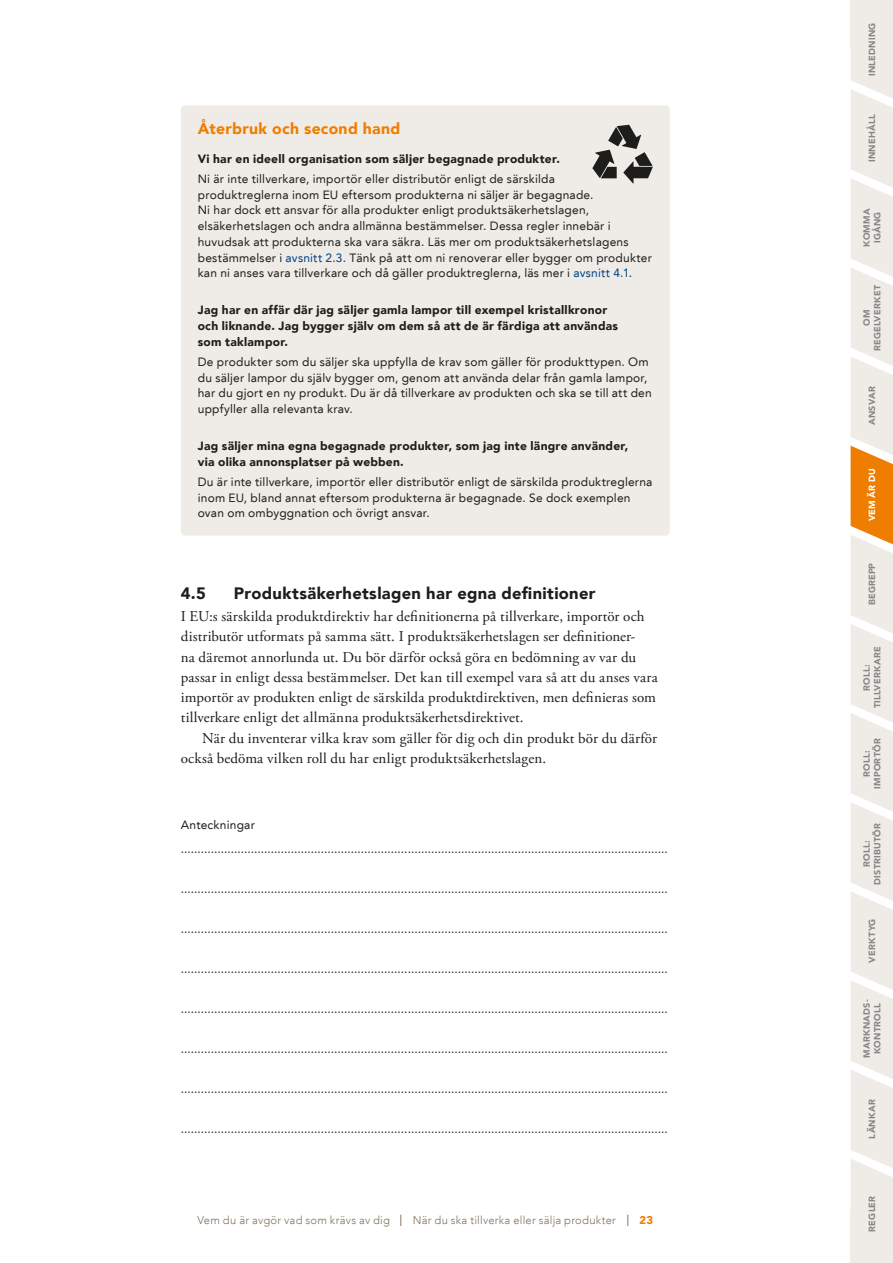
<style>
.page{position:relative;width:893px;height:1263px;background:#fff}
.page>*{position:absolute;margin:0;border:0;box-sizing:border-box;transform-origin:0 0}
.t1{font:900 16.5px "Avenir LT";letter-spacing:.02em;color:#1d1d1b}
.t2{font:900 15.75px "Avenir LT";letter-spacing:.02em;color:#ef7d00}
.Brödtext_-_Utan_indr{font:15px/20.2px "Adobe Garamond Pro";letter-spacing:.01em;color:#1d1d1b}
.Brödtext_-_Indrag{font:15px/20.2px "Adobe Garamond Pro";letter-spacing:.01em;color:#1d1d1b}
.Notis_-_Brödtext{font:12px/15.8px "Avenir LT";letter-spacing:.015em;color:#1d1d1b}
.t3{font:900 12px/15.8px "Avenir LT";letter-spacing:.02em;color:#1d1d1b}
.t4{font:300 11.25px "Avenir LT";letter-spacing:.02em;color:#80725d}
.t5{font:900 9px/10.5px "Avenir LT";letter-spacing:.025em;color:#878787;text-align:center}
.t6{font:900 9px "Avenir LT";letter-spacing:.02em;color:#fff}
.s1{font-weight:900}
.s2{color:#004284}
.s3{font-size:15px}
.s4{font-weight:900;color:#ef7d00}
</style>
<div class="page">
<div style="left:181px;top:105px;width:489px;height:430px;background:#efece7;border-radius:4px"></div>
<svg style="left:592px;top:125px;width:61px;height:59px"></svg>
<svg style="left:851px;top:0;width:42px;height:1263px;background:#f0e6da"></svg>
<p class="t2" style="left:198px;top:119px;width:204px">Återbruk och second hand</p>
<p class="Notis_-_Brödtext" style="left:198px;top:149px;width:364px;line-height:20px"><span class="s1">Vi har en ideell organisation som säljer begagnade produkter.<br></span>Ni är inte tillverkare, importör eller distributör enligt de särskilda</p>
<p class="Notis_-_Brödtext" style="left:198px;top:187px;width:456px">produktreglerna inom EU eftersom produkterna ni säljer är begagnade.<br>Ni har dock ett ansvar för alla produkter enligt produktsäkerhetslagen, elsäkerhetslagen och andra allmänna bestämmelser. Dessa regler innebär i huvudsak att produkterna ska vara säkra. Läs mer om produktsäkerhetslagens bestämmelser i <span class="s2">avsnitt 2.3</span>. Tänk på att om ni renoverar eller bygger om produkter kan ni anses vara tillverkare och då gäller produktreglerna, läs mer i <span class="s2">avsnitt 4.1</span>.</p>
<p class="t3" style="left:198px;top:302px;width:422px">Jag har en affär där jag säljer gamla lampor till exempel kristallkronor och liknande. Jag bygger själv om dem så att de är färdiga att användas som taklampor.</p>
<p class="Notis_-_Brödtext" style="left:198px;top:354px;width:455px">De produkter som du säljer ska uppfylla de krav som gäller för produkttypen. Om du säljer lampor du själv bygger om, genom att använda delar från gamla lampor, har du gjort en ny produkt. Du är då tillverkare av produkten och ska se till att den uppfyller alla relevanta krav.</p>
<p class="t3" style="left:198px;top:438px;width:432px">Jag säljer mina egna begagnade produkter, som jag inte längre använder, via olika annonsplatser på webben.</p>
<p class="Notis_-_Brödtext" style="left:198px;top:474px;width:456px">Du är inte tillverkare, importör eller distributör enligt de särskilda produktreglerna inom EU, bland annat eftersom produkterna är begagnade. Se dock exemplen ovan om ombyggnation och övrigt ansvar.</p>
<p class="t1" style="left:181px;top:583px;width:27px">4.5</p>
<p class="t1" style="left:234px;top:583px;width:363px">Produktsäkerhetslagen har egna definitioner</p>
<p class="Brödtext_-_Utan_indr" style="left:181px;top:607px;width:478px">I EU:s särskilda produktdirektiv har definitionerna på tillverkare, importör och distributör utformats på samma sätt. I produktsäkerhetslagen ser definitioner-<br>na däremot annorlunda ut. Du bör därför också göra en bedömning av var du passar in enligt dessa bestämmelser. Det kan till exempel vara så att du anses vara importör av produkten enligt de särskilda produktdirektiven, men definieras som tillverkare enligt det allmänna produktsäkerhetsdirektivet.</p>
<p class="Brödtext_-_Indrag" style="left:181px;top:728px;width:478px;text-indent:21px">När du inventerar vilka krav som gäller för dig och din produkt bör du därför också bedöma vilken roll du har enligt produktsäkerhetslagen.</p>
<p class="Notis_-_Brödtext" style="left:181px;top:817px;width:76px">Anteckningar</p>
<p class="Notis_-_Brödtext" style="left:181px;top:841px;width:489px">..................................................................................................................................................</p>
<p class="Notis_-_Brödtext" style="left:181px;top:881px;width:489px">..................................................................................................................................................</p>
<p class="Notis_-_Brödtext" style="left:181px;top:921px;width:489px">..................................................................................................................................................</p>
<p class="Notis_-_Brödtext" style="left:181px;top:961px;width:489px">..................................................................................................................................................</p>
<p class="Notis_-_Brödtext" style="left:181px;top:1001px;width:489px">..................................................................................................................................................</p>
<p class="Notis_-_Brödtext" style="left:181px;top:1041px;width:489px">..................................................................................................................................................</p>
<p class="Notis_-_Brödtext" style="left:181px;top:1081px;width:489px">..................................................................................................................................................</p>
<p class="Notis_-_Brödtext" style="left:181px;top:1121px;width:489px">..................................................................................................................................................</p>
<p class="t4" style="left:198px;top:1213px;width:457px">Vem du är avgör vad som krävs av dig <span class="s3">l</span> När du ska tillverka eller sälja produkter <span class="s3">l</span> <span class="s4">23</span></p>
<p class="t5" style="left:867px;top:76px;width:55px;rotate:-90deg">INLEDNING</p>
<p class="t5" style="left:867px;top:162px;width:49px;rotate:-90deg">INNEHÅLL</p>
<p class="t5" style="left:861px;top:247px;width:40px;rotate:-90deg">KOMMA<br>IGÅNG</p>
<p class="t5" style="left:861px;top:351px;width:67px;rotate:-90deg">OM<br>REGELVERKET</p>
<p class="t5" style="left:867px;top:425px;width:40px;rotate:-90deg">ANSVAR</p>
<p class="t6" style="left:866px;top:521px;width:54px;rotate:-90deg">VEM ÄR DU</p>
<p class="t5" style="left:867px;top:605px;width:44px;rotate:-90deg">BEGREPP</p>
<p class="t5" style="left:861px;top:708px;width:63px;rotate:-90deg">ROLL:<br>TILLVERKARE</p>
<p class="t5" style="left:861px;top:789px;width:52px;rotate:-90deg">ROLL:<br>IMPORTÖR</p>
<p class="t5" style="left:861px;top:885px;width:63px;rotate:-90deg">ROLL:<br>DISTRIBUTÖR</p>
<p class="t5" style="left:867px;top:962px;width:45px;rotate:-90deg">VERKTYG</p>
<p class="t5" style="left:861px;top:1058px;width:60px;rotate:-90deg">MARKNADS-<br>KONTROLL</p>
<p class="t5" style="left:867px;top:1139px;width:41px;rotate:-90deg">LÄNKAR</p>
<p class="t5" style="left:867px;top:1231px;width:37px;rotate:-90deg">REGLER</p>
</div>
